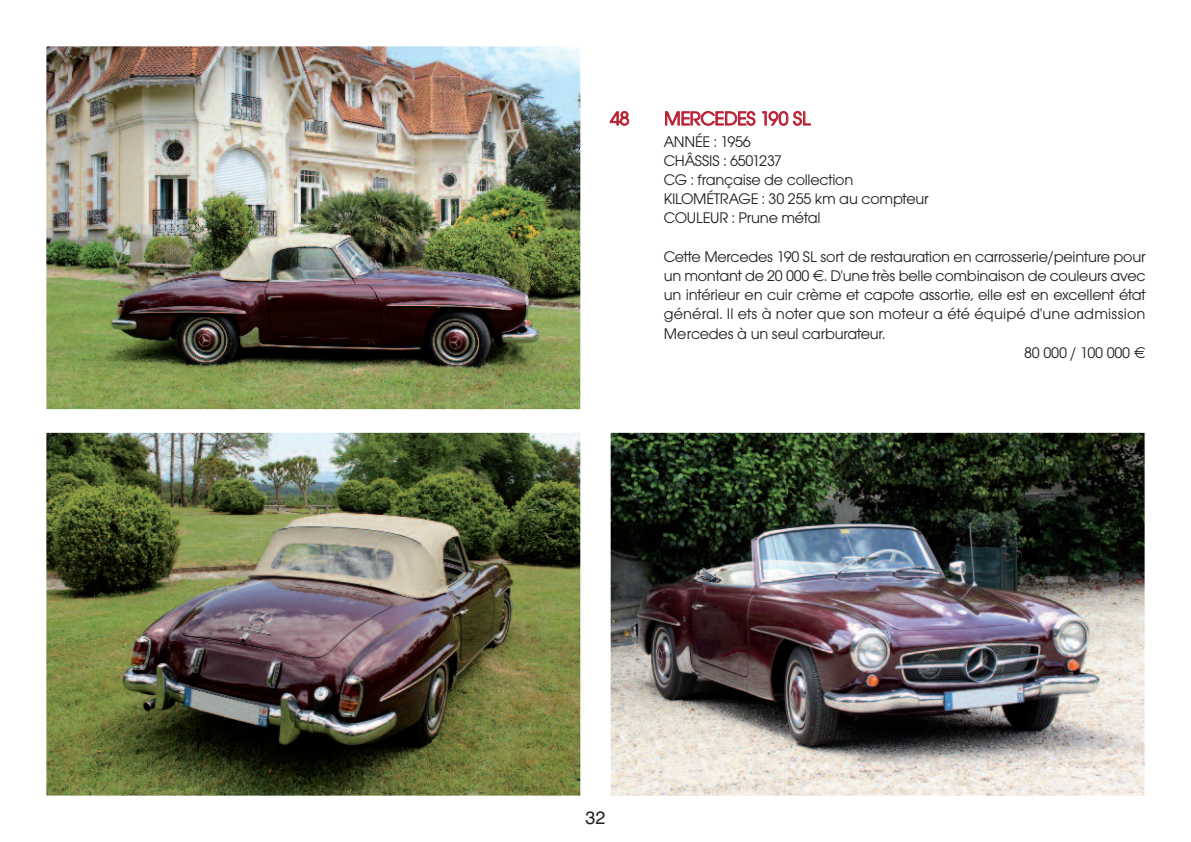
<style>
.page{position:relative;width:1191px;height:842px;background:#fff}
.page>*{position:absolute;margin:0;border:0;box-sizing:border-box;transform-origin:0 0}
.t1{font:20px "Avant Garde Gothic Itc T";letter-spacing:-.015em;color:#ba1f33}
.t2{font:18px "Helvetica";color:#231f20}
.t3{font:16px/19.2px "Avant Garde Gothic Itc T";letter-spacing:-.015em;color:#231f20}
.t4{font:16px "Avant Garde Gothic Itc T";letter-spacing:.01em;color:#231f20}
</style>
<div class="page">
<img style="left:47px;top:47px;width:532px;height:361px">
<img style="left:611px;top:434px;width:532px;height:361px">
<img style="left:47px;top:434px;width:532px;height:361px">
<p class="t1" style="left:610px;top:106px;width:21px">48</p>
<p class="t1" style="left:664px;top:106px;width:148px">MERCEDES 190 SL</p>
<p class="t3" style="left:663px;top:131px;width:266px">ANNÉE : 1956<br>CHÂSSIS : 6501237<br>CG : française de collection<br>KILOMÉTRAGE : 30 255 km au compteur<br>COULEUR : Prune métal</p>
<p class="t3" style="left:663px;top:247px;width:483px">Cette Mercedes 190 SL sort de restauration en carrosserie/peinture pour</p>
<p class="t3" style="left:663px;top:266px;width:483px">un montant de 20 000 . D'une très belle combinaison de couleurs avec</p>
<p class="t3" style="left:663px;top:285px;width:483px">un intérieur en cuir crème et capote assortie, elle est en excellent état</p>
<p class="t4" style="left:663px;top:304px;width:483px">général. Il ets à noter que son moteur a été équipé d'une admission</p>
<p class="t3" style="left:663px;top:323px;width:223px">Mercedes à un seul carburateur.</p>
<p class="t3" style="left:1024px;top:343px;width:107px">80 000 / 100 000</p>
<p class="t2" style="left:585px;top:807px;width:22px">32</p>
</div>
